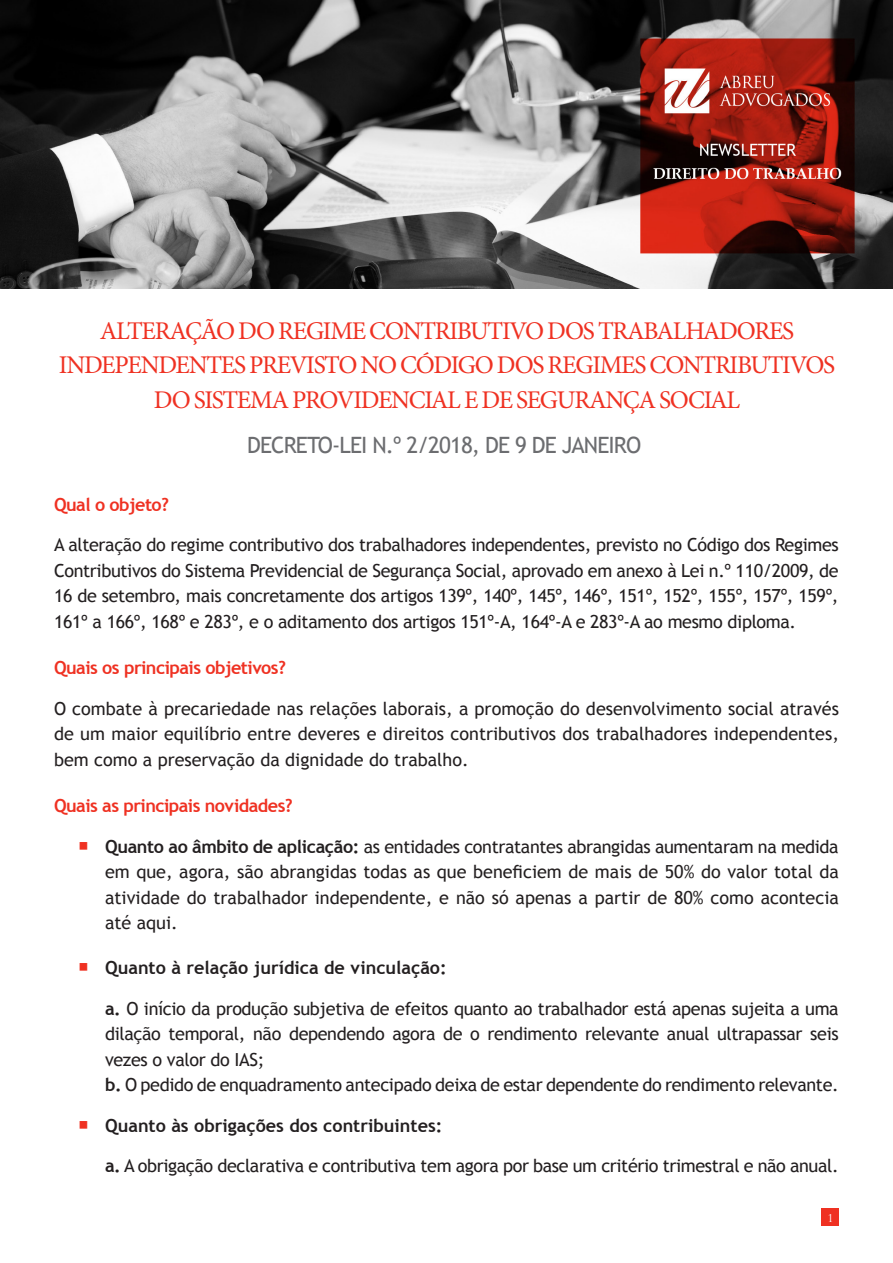
<style>
.page{position:relative;width:893px;height:1263px;background:#fff}
.page>*{position:absolute;margin:0;border:0;box-sizing:border-box;transform-origin:0 0}
.t1{font:25.5px/34.5px "Minion Pro";letter-spacing:-.05em;color:#ef3122;text-align:center}
.t2{font:22.5px "Trebuchet MS";letter-spacing:-.04em;color:#6c6d70}
.t3{font:18px/25.5px "Trebuchet MS";letter-spacing:-.02em;color:#231f20;text-align:justify}
.t4{font:700 18px "Trebuchet MS";color:#231f20}
.t5{font:700 18px "Trebuchet MS";letter-spacing:-.03em;color:#ef3122}
.t6{font:10.5px "Trajan Pro";color:#fff}
.s1{font-weight:700}
</style>
<div class="page">
<div style="left:822px;top:1209px;width:17px;height:17px;background:#ef3122"></div>
<img style="left:0;top:0;width:893px;height:288px">
<p class="t1" style="left:100px;top:313px;width:696px">ALTERAÇÃO DO REGIME CONTRIBUTIVO DOS TRABALHADORES</p>
<p class="t1" style="left:59px;top:348px;width:778px">INDEPENDENTES PREVISTO NO CÓDIGO DOS REGIMES CONTRIBUTIVOS<br>DO SISTEMA PROVIDENCIAL E DE SEGURANÇA SOCIAL</p>
<p class="t2" style="left:247px;top:431px;width:396px">DECRETO-LEI N.º 2/2018, DE 9 DE JANEIRO</p>
<p class="t5" style="left:54px;top:493px;width:117px">Qual o objeto?</p>
<p class="t3" style="left:54px;top:532px;width:786px">A alteração do regime contributivo dos trabalhadores independentes, previsto no Código dos Regimes Contributivos do Sistema Previdencial de Segurança Social, aprovado em anexo à Lei n.º 110/2009, de 16 de setembro, mais concretamente dos artigos 139º, 140º, 145º, 146º, 151º, 152º, 155º, 157º, 159º, 161º a 166º, 168º e 283º, e o aditamento dos artigos 151º-A, 164º-A e 283º-A ao mesmo diploma.</p>
<p class="t5" style="left:54px;top:657px;width:234px">Quais os principais objetivos?</p>
<p class="t3" style="left:54px;top:695px;width:786px">O combate à precariedade nas relações laborais, a promoção do desenvolvimento social através de um maior equilíbrio entre deveres e direitos contributivos dos trabalhadores independentes, bem como a preservação da dignidade do trabalho.</p>
<p class="t5" style="left:54px;top:795px;width:240px">Quais as principais novidades?</p>
<p class="t3" style="left:105px;top:833px;width:735px"><span class="s1">Quanto ao âmbito de aplicação:</span> as entidades contratantes abrangidas aumentaram na medida em que, agora, são abrangidas todas as que beneficiem de mais de 50% do valor total da atividade do trabalhador independente, e não só apenas a partir de 80% como acontecia até aqui.</p>
<p class="t4" style="left:105px;top:957px;width:343px">Quanto à relação jurídica de vinculação:</p>
<p class="t3" style="left:105px;top:995px;width:735px"><span class="s1">a.</span> O início da produção subjetiva de efeitos quanto ao trabalhador está apenas sujeita a uma dilação temporal, não dependendo agora de o rendimento relevante anual ultrapassar seis vezes o valor do IAS;</p>
<p class="t3" style="left:105px;top:1072px;width:735px"><span class="s1">b.</span> O pedido de enquadramento antecipado deixa de estar dependente do rendimento relevante.</p>
<p class="t4" style="left:105px;top:1114px;width:339px">Quanto às obrigações dos contribuintes:</p>
<p class="t3" style="left:105px;top:1153px;width:735px"><span class="s1">a.</span> A obrigação declarativa e contributiva tem agora por base um critério trimestral e não anual.</p>
<p class="t6" style="left:827px;top:1211px;width:7px">1</p>
</div>
